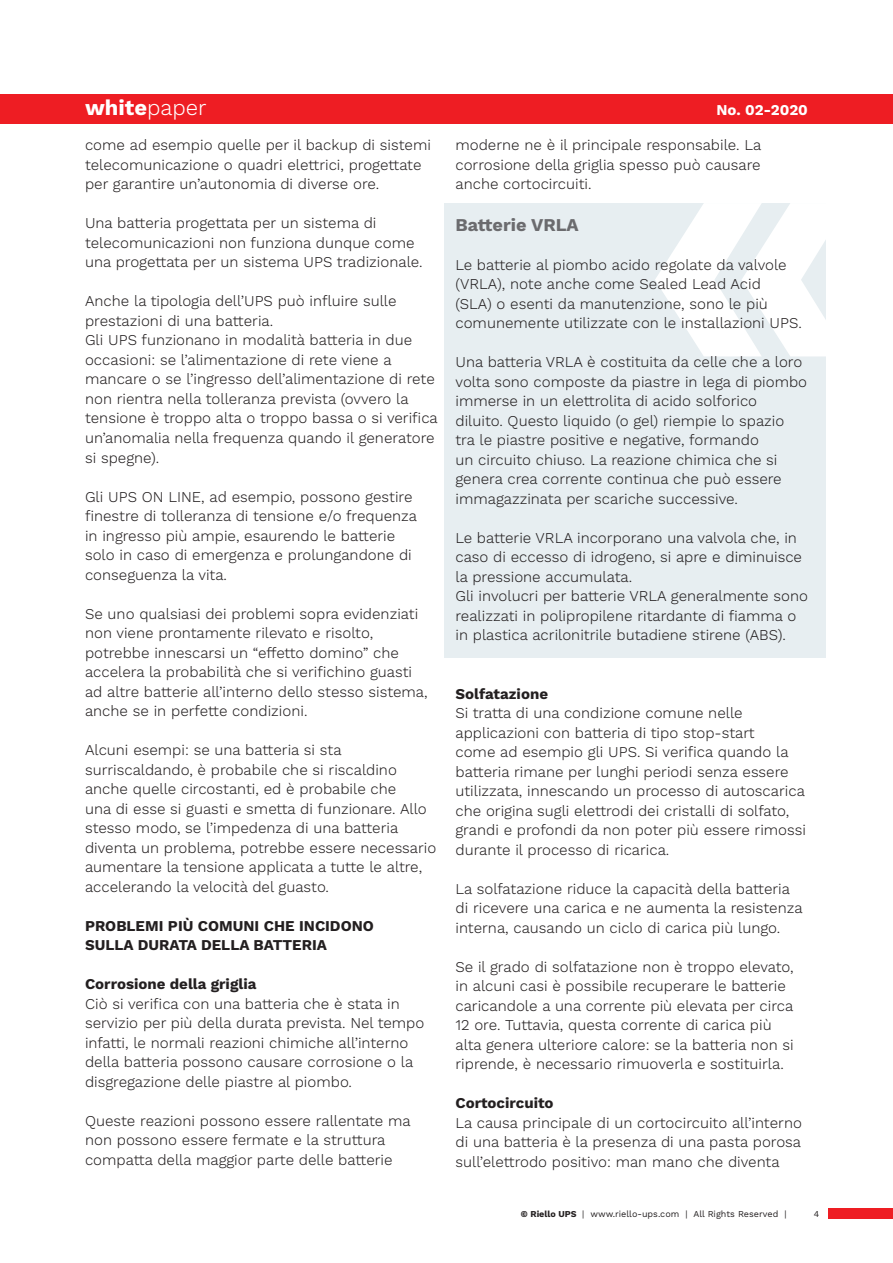
<style>
.page{position:relative;width:893px;height:1263px;background:#fff}
.page>*{position:absolute;margin:0;border:0;box-sizing:border-box;transform-origin:0 0}
.t1{font:700 21.9px "Work Sans";color:#fff}
.t2{font:700 18px "Work Sans";color:#6b6b6e}
.t3{font:300 15px/19.5px "Work Sans";color:#231f20}
.t4{font:700 15px "Work Sans";color:#231f20}
.t5{font:700 15px "Work Sans";color:#fff}
.t6{font:9px "Work Sans";color:#231f20}
.s1{font-weight:300}
.s2{font-weight:700}
</style>
<div class="page">
<div style="left:828px;top:1208px;width:65px;height:10px;background:#ee1d23"></div>
<div style="left:0;top:94px;width:893px;height:30px;background:#ee1d23"></div>
<div style="left:444px;top:203px;width:382px;height:454px;background:#e7eef1"></div>
<svg style="left:655px;top:203px;width:171px;height:153px"></svg>
<h1 class="t1" style="left:85px;top:95px;width:123px">white<span class="s1">paper</span></h1>
<p class="t5" style="left:716px;top:101px;width:93px">No. 02-2020</p>
<p class="t3" style="left:85px;top:136px;width:347px">come ad esempio quelle per il backup di sistemi telecomunicazione o quadri elettrici, progettate per garantire un’autonomia di diverse ore.</p>
<p class="t3" style="left:85px;top:214px;width:339px">Una batteria progettata per un sistema di telecomunicazioni non funziona dunque come una progettata per un sistema UPS tradizionale.</p>
<p class="t3" style="left:85px;top:292px;width:313px">Anche la tipologia dell’UPS può influire sulle prestazioni di una batteria.</p>
<p class="t3" style="left:85px;top:331px;width:354px">Gli UPS funzionano in modalità batteria in due occasioni: se l’alimentazione di rete viene a mancare o se l’ingresso dell’alimentazione di rete non rientra nella tolleranza prevista (ovvero la tensione è troppo alta o troppo bassa o si verifica un’anomalia nella frequenza quando il generatore si spegne).</p>
<p class="t3" style="left:85px;top:487px;width:334px">Gli UPS ON LINE, ad esempio, possono gestire finestre di tolleranza di tensione e/o frequenza in ingresso più ampie, esaurendo le batterie solo in caso di emergenza e prolungandone di conseguenza la vita.</p>
<p class="t3" style="left:85px;top:604px;width:344px">Se uno qualsiasi dei problemi sopra evidenziati non viene prontamente rilevato e risolto, potrebbe innescarsi un “effetto domino” che accelera la probabilità che si verifichino guasti ad altre batterie all’interno dello stesso sistema, anche se in perfette condizioni.</p>
<p class="t3" style="left:85px;top:741px;width:353px">Alcuni esempi: se una batteria si sta surriscaldando, è probabile che si riscaldino anche quelle circostanti, ed è probabile che<br>una di esse si guasti e smetta di funzionare. Allo stesso modo, se l’impedenza di una batteria diventa un problema, potrebbe essere necessario aumentare la tensione applicata a tutte le altre, accelerando la velocità del guasto.</p>
<p class="t4" style="left:85px;top:917px;width:290px">PROBLEMI PIÙ COMUNI CHE INCIDONO</p>
<p class="t4" style="left:85px;top:936px;width:243px">SULLA DURATA DELLA BATTERIA</p>
<p class="t4" style="left:85px;top:975px;width:173px">Corrosione della griglia</p>
<p class="t3" style="left:85px;top:994px;width:341px">Ciò si verifica con una batteria che è stata in servizio per più della durata prevista. Nel tempo infatti, le normali reazioni chimiche all’interno della batteria possono causare corrosione o la disgregazione delle piastre al piombo.</p>
<p class="t3" style="left:85px;top:1111px;width:327px">Queste reazioni possono essere rallentate ma non possono essere fermate e la struttura compatta della maggior parte delle batterie</p>
<p class="t3" style="left:455px;top:136px;width:307px;text-align:justify">moderne ne è il principale responsabile. La corrosione della griglia spesso può causare anche cortocircuiti.</p>
<p class="t2" style="left:455px;top:214px;width:125px">Batterie VRLA</p>
<p class="t3" style="left:455px;top:255px;width:348px">Le batterie al piombo acido regolate da valvole (VRLA), note anche come Sealed Lead Acid<br>(SLA) o esenti da manutenzione, sono le più comunemente utilizzate con le installazioni UPS.</p>
<p class="t3" style="left:455px;top:353px;width:353px">Una batteria VRLA è costituita da celle che a loro volta sono composte da piastre in lega di piombo immerse in un elettrolita di acido solforico diluito. Questo liquido (o gel) riempie lo spazio tra le piastre positive e negative, formando<br>un circuito chiuso. La reazione chimica che si genera crea corrente continua che può essere immagazzinata per scariche successive.</p>
<p class="t3" style="left:455px;top:528px;width:348px">Le batterie VRLA incorporano una valvola che, in caso di eccesso di idrogeno, si apre e diminuisce la pressione accumulata.</p>
<p class="t3" style="left:455px;top:587px;width:354px">Gli involucri per batterie VRLA generalmente sono realizzati in polipropilene ritardante di fiamma o in plastica acrilonitrile butadiene stirene (ABS).</p>
<p class="t4" style="left:455px;top:685px;width:94px">Solfatazione</p>
<p class="t3" style="left:455px;top:704px;width:352px">Si tratta di una condizione comune nelle applicazioni con batteria di tipo stop-start<br>come ad esempio gli UPS. Si verifica quando la batteria rimane per lunghi periodi senza essere utilizzata, innescando un processo di autoscarica che origina sugli elettrodi dei cristalli di solfato, grandi e profondi da non poter più essere rimossi durante il processo di ricarica.</p>
<p class="t3" style="left:455px;top:879px;width:349px">La solfatazione riduce la capacità della batteria di ricevere una carica e ne aumenta la resistenza interna, causando un ciclo di carica più lungo.</p>
<p class="t3" style="left:455px;top:957px;width:340px">Se il grado di solfatazione non è troppo elevato, in alcuni casi è possibile recuperare le batterie caricandole a una corrente più elevata per circa 12 ore. Tuttavia, questa corrente di carica più alta genera ulteriore calore: se la batteria non si riprende, è necessario rimuoverla e sostituirla.</p>
<p class="t4" style="left:455px;top:1094px;width:100px">Cortocircuito</p>
<p class="t3" style="left:455px;top:1113px;width:348px;text-align:justify">La causa principale di un cortocircuito all’interno di una batteria è la presenza di una pasta porosa sull’elettrodo positivo: man mano che diventa</p>
<p class="t6" style="left:521px;top:1208px;width:267px"><span class="s2">© Riello UPS</span> | www.riello-ups.com | All Rights Reserved |</p>
<p class="t6" style="left:814px;top:1208px;width:7px">4</p>
</div>
